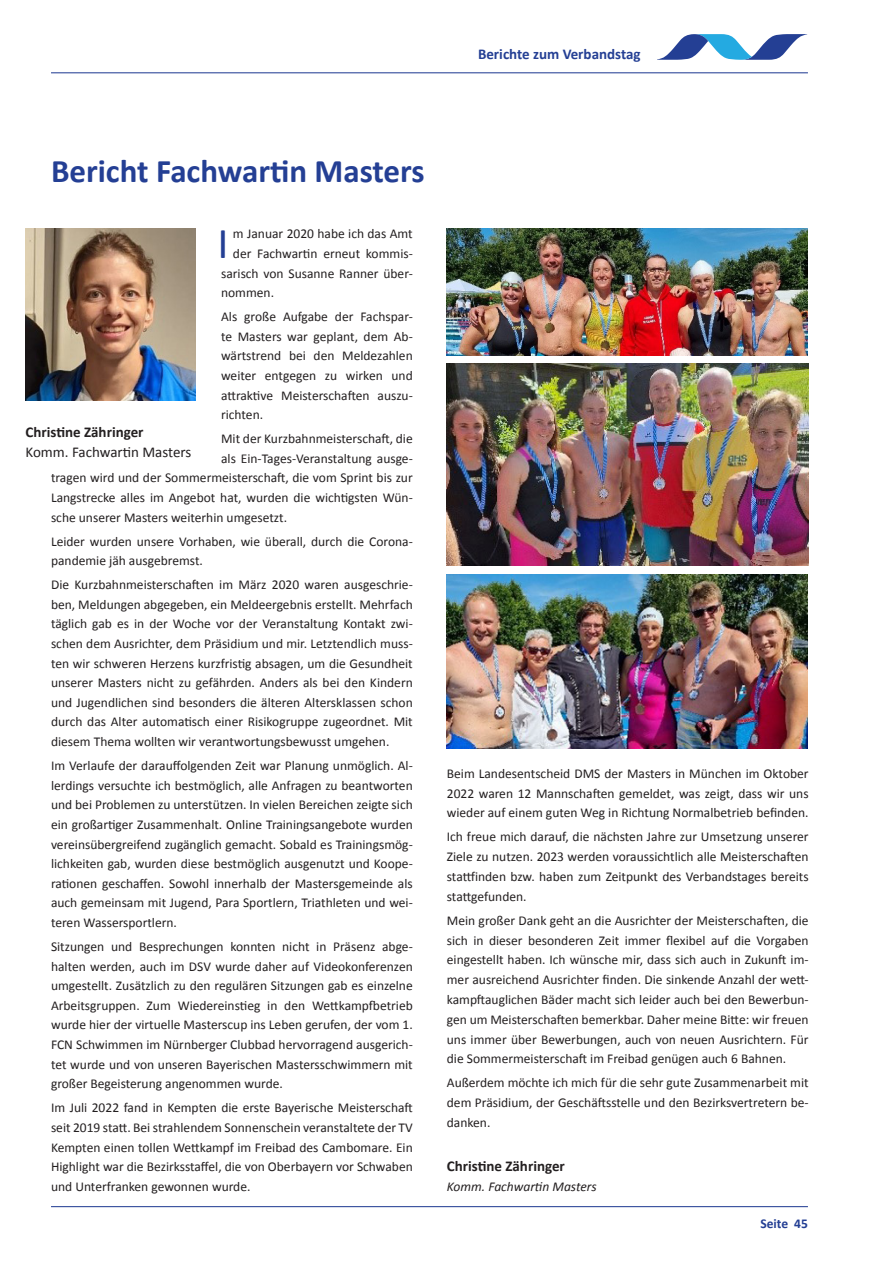
<style>
.page{position:relative;width:893px;height:1263px;background:#fff}
.page>*{position:absolute;margin:0;border:0;box-sizing:border-box;transform-origin:0 0}
.t1{font:44.25px "Calibri";color:#243f94}
.t2{font:700 33px "Calibri";color:#243f94}
.t3{font:700 15px "Calibri";color:#231f20}
.t4{font:700 15px "Calibri";color:#243f94}
.t5{font:15px "Calibri";color:#231f20}
.t6{font:13.5px/19.6px "Calibri";color:#231f20;text-align:justify}
.t7{font:italic 13.5px "Calibri";color:#231f20}
.t8{font:700 13.5px "Calibri";color:#243f94}
</style>
<div class="page">
<svg style="left:657px;top:34px;width:150px;height:26px"></svg>
<hr style="left:51px;top:1206px;width:757px;height:1px;background:#243f94">
<hr style="left:51px;top:72px;width:757px;height:1px;background:#243f94">
<img style="left:446px;top:228px;width:362px;height:127px">
<img style="left:446px;top:364px;width:363px;height:202px">
<img style="left:446px;top:574px;width:362px;height:174px">
<img style="left:26px;top:228px;width:170px;height:173px">
<p class="t4" style="left:478px;top:45px;width:164px">Berichte zum Verbandstag</p>
<h2 class="t2" style="left:51px;top:150px;width:375px">Bericht Fachwartin Masters</h2>
<h1 class="t1" style="left:217px;top:215px;width:13px">I</h1>
<p class="t6" style="left:233px;top:224px;width:181px">m Januar 2020 habe ich das Amt</p>
<p class="t6" style="left:233px;top:244px;width:181px">der Fachwartin erneut kommis-</p>
<p class="t6" style="left:221px;top:263px;width:193px">sarisch von Susanne Ranner über-</p>
<p class="t6" style="left:221px;top:283px;width:54px">nommen.</p>
<p class="t6" style="left:221px;top:307px;width:193px">Als große Aufgabe der Fachspar&shy;te Masters war geplant, dem Ab&shy;wärtstrend bei den Meldezahlen weiter entgegen zu wirken und attraktive Meisterschaften auszu&shy;richten.</p>
<p class="t6" style="left:221px;top:429px;width:193px">Mit der Kurzbahnmeisterschaft, die</p>
<p class="t6" style="left:221px;top:448px;width:193px">als Ein-Tages-Veranstaltung ausge-</p>
<p class="t6" style="left:51px;top:468px;width:363px">tragen wird und der Sommermeisterschaft, die vom Sprint bis zur</p>
<p class="t6" style="left:51px;top:488px;width:363px">Langstrecke alles im Angebot hat, wurden die wichtigsten Wün-</p>
<p class="t6" style="left:51px;top:507px;width:238px">sche unserer Masters weiterhin umgesetzt.</p>
<p class="t6" style="left:51px;top:531px;width:363px">Leider wurden unsere Vorhaben, wie überall, durch die Corona&shy;pandemie jäh ausgebremst.</p>
<p class="t6" style="left:51px;top:575px;width:363px">Die Kurzbahnmeisterschaften im März 2020 waren ausgeschrie&shy;ben, Meldungen abgegeben, ein Meldeergebnis erstellt. Mehrfach täglich gab es in der Woche vor der Veranstaltung Kontakt zwi&shy;schen dem Ausrichter, dem Präsidium und mir. Letztendlich muss&shy;ten wir schweren Herzens kurzfristig absagen, um die Gesundheit unserer Masters nicht zu gefährden. Anders als bei den Kindern und Jugendlichen sind besonders die älteren Altersklassen schon durch das Alter automatisch einer Risikogruppe zugeordnet. Mit diesem Thema wollten wir verantwortungsbewusst umgehen.</p>
<p class="t6" style="left:51px;top:756px;width:363px">Im Verlaufe der darauffolgenden Zeit war Planung unmöglich. Al&shy;lerdings versuchte ich bestmöglich, alle Anfragen zu beantworten und bei Problemen zu unterstützen. In vielen Bereichen zeigte sich ein großartiger Zusammenhalt. Online Trainingsangebote wurden vereinsübergreifend zugänglich gemacht. Sobald es Trainingsmög&shy;lichkeiten gab, wurden diese bestmöglich ausgenutzt und Koope&shy;rationen geschaffen. Sowohl innerhalb der Mastersgemeinde als auch gemeinsam mit Jugend, Para Sportlern, Triathleten und wei&shy;teren Wassersportlern.</p>
<p class="t6" style="left:51px;top:937px;width:363px">Sitzungen und Besprechungen konnten nicht in Präsenz abge&shy;halten werden, auch im DSV wurde daher auf Videokonferenzen umgestellt. Zusätzlich zu den regulären Sitzungen gab es einzelne Arbeitsgruppen. Zum Wiedereinstieg in den Wettkampfbetrieb wurde hier der virtuelle Masterscup ins Leben gerufen, der vom 1.<br>FCN Schwimmen im Nürnberger Clubbad hervorragend ausgerich&shy;tet wurde und von unseren Bayerischen Mastersschwimmern mit großer Begeisterung angenommen wurde.</p>
<p class="t6" style="left:51px;top:1098px;width:363px">Im Juli 2022 fand in Kempten die erste Bayerische Meisterschaft seit 2019 statt. Bei strahlendem Sonnenschein veranstaltete der TV Kempten einen tollen Wettkampf im Freibad des Cambomare. Ein Highlight war die Bezirksstaffel, die von Oberbayern vor Schwaben und Unterfranken gewonnen wurde.</p>
<p class="t3" style="left:26px;top:423px;width:120px">Christine Zähringer</p>
<p class="t5" style="left:26px;top:442px;width:167px">Komm. Fachwartin Masters</p>
<p class="t6" style="left:447px;top:763px;width:363px">Beim Landesentscheid DMS der Masters in München im Oktober 2022 waren 12 Mannschaften gemeldet, was zeigt, dass wir uns wieder auf einem guten Weg in Richtung Normalbetrieb befinden.</p>
<p class="t6" style="left:447px;top:827px;width:363px">Ich freue mich darauf, die nächsten Jahre zur Umsetzung unserer Ziele zu nutzen. 2023 werden voraussichtlich alle Meisterschaften stattfinden bzw. haben zum Zeitpunkt des Verbandstages bereits stattgefunden.</p>
<p class="t6" style="left:447px;top:910px;width:363px">Mein großer Dank geht an die Ausrichter der Meisterschaften, die sich in dieser besonderen Zeit immer flexibel auf die Vorgaben eingestellt haben. Ich wünsche mir, dass sich auch in Zukunft im&shy;mer ausreichend Ausrichter finden. Die sinkende Anzahl der wett&shy;kampftauglichen Bäder macht sich leider auch bei den Bewerbun&shy;gen um Meisterschaften bemerkbar. Daher meine Bitte: wir freuen uns immer über Bewerbungen, auch von neuen Ausrichtern. Für die Sommermeisterschaft im Freibad genügen auch 6 Bahnen.</p>
<p class="t6" style="left:447px;top:1073px;width:363px">Außerdem möchte ich mich für die sehr gute Zusammenarbeit mit dem Präsidium, der Geschäftsstelle und den Bezirksvertretern be&shy;danken.</p>
<p class="t3" style="left:447px;top:1156px;width:120px">Christine Zähringer</p>
<p class="t7" style="left:447px;top:1177px;width:151px">Komm. Fachwartin Masters</p>
<p class="t8" style="left:760px;top:1215px;width:49px">Seite 45</p>
</div>
